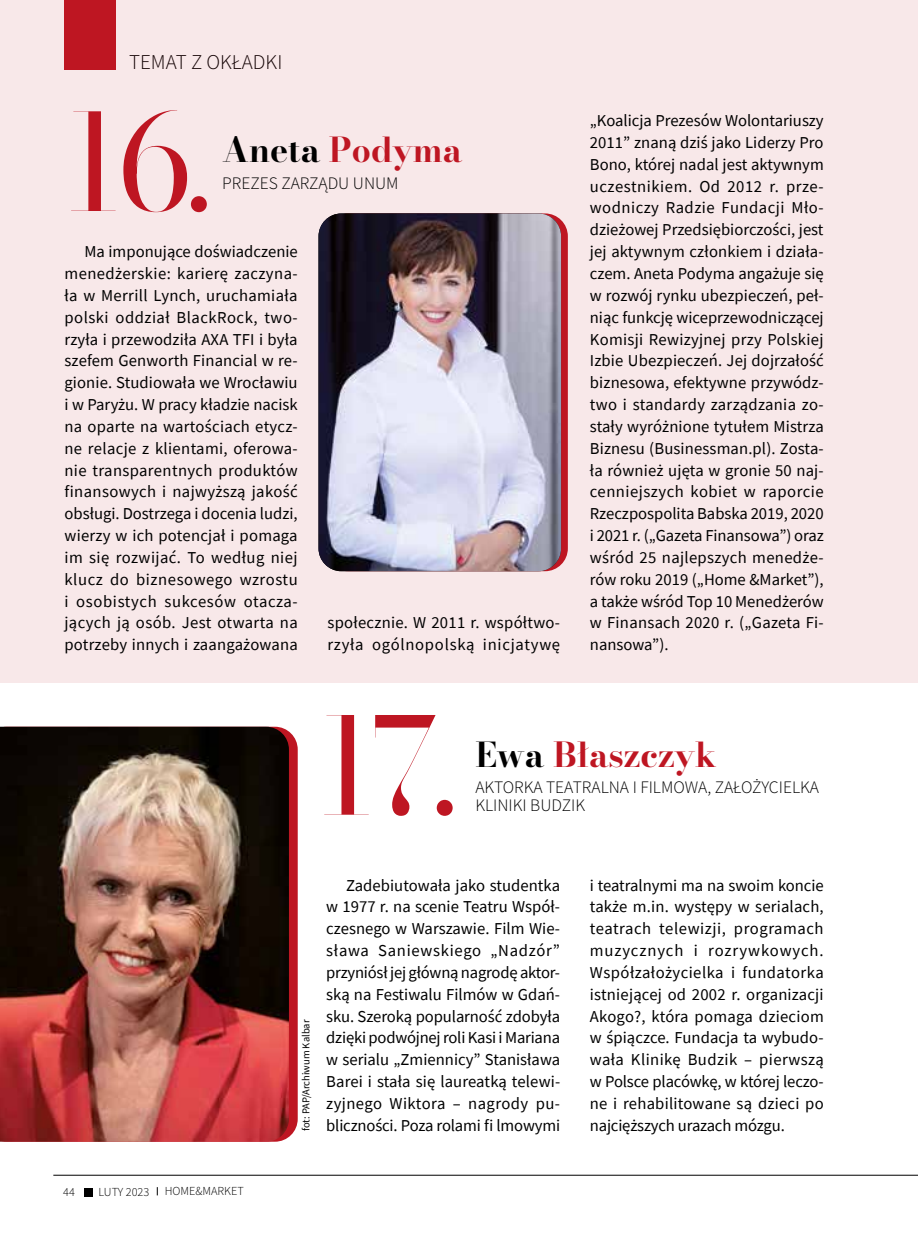
<style>
.page{position:relative;width:918px;height:1241px;background:#fff}
.page>*{position:absolute;margin:0;border:0;box-sizing:border-box;transform-origin:0 0}
.t1{font:132.65px "Bodoni Moda";color:#be1622}
.t2{font:33.95px "Bodoni Moda";color:#be1622}
.t3{font:300 21px "Source Sans Pro";color:#000}
.t4{font:300 17.5px/17.5px "Source Sans Pro";color:#000}
.t5{font:16.62px/21.9px "Source Sans Pro";letter-spacing:.01em;color:#000;text-align:justify}
.t6{font:16.62px/21.9px "Source Sans Pro";letter-spacing:.035em;color:#000}
.t7{font:300 12.25px "Source Sans Pro";color:#000}
.t8{font:10.5px "Source Sans Pro";color:#000}
.s1{color:#000}
</style>
<div class="page">
<hr style="left:53px;top:1174px;width:865px;height:1px;background:#000">
<div style="left:84px;top:1187px;width:9px;height:9px;background:#000"></div>
<div style="left:0;top:0;width:918px;height:682px;background:#f8e8e9"></div>
<div style="left:325px;top:213px;width:243px;height:358px;background:linear-gradient(to bottom,#ba1925,#b91824);border-radius:23px"></div>
<img style="left:318px;top:213px;width:243px;height:358px">
<svg style="left:289px;top:731px;width:9px;height:406px;background:#c1232e"></svg>
<img style="left:0;top:726px;width:289px;height:415px">
<div style="left:64px;top:0;width:51px;height:69px;background:#be1622"></div>
<p class="t3" style="left:129px;top:49px;width:155px">TEMAT Z OKŁADKI</p>
<h1 class="t1" style="left:64px;top:72px;width:149px">16.</h1>
<h2 class="t2" style="left:222px;top:127px;width:242px"><span class="s1">Aneta</span> Podyma</h2>
<p class="t4" style="left:222px;top:174px;width:178px">PREZES ZARZĄDU UNUM</p>
<p class="t5" style="left:64px;top:240px;width:235px;text-indent:20px">Ma imponujące doświadczenie menedżerskie: karierę zaczyna&shy;ła w Merrill Lynch, uruchamiała polski oddział BlackRock, two&shy;rzyła i przewodziła AXA TFI i była szefem Genworth Financial w re&shy;gionie. Studiowała we Wrocławiu i w Paryżu. W pracy kładzie nacisk na oparte na wartościach etycz&shy;ne relacje z klientami, oferowa&shy;nie transparentnych produktów finansowych i najwyższą jakość obsługi. Dostrzega i docenia ludzi, wierzy w ich potencjał i pomaga im się rozwijać. To według niej klucz do biznesowego wzrostu i osobistych sukcesów otacza&shy;jących ją osób. Jest otwarta na potrzeby innych i zaangażowana</p>
<p class="t6" style="left:327px;top:611px;width:234px">społecznie. W 2011 r. współtwo&shy;rzyła ogólnopolską inicjatywę</p>
<p class="t5" style="left:590px;top:109px;width:235px">„Koalicja Prezesów Wolontariuszy 2011” znaną dziś jako Liderzy Pro Bono, której nadal jest aktywnym uczestnikiem. Od 2012 r. prze&shy;wodniczy Radzie Fundacji Mło&shy;dzieżowej Przedsiębiorczości, jest jej aktywnym członkiem i działa&shy;czem. Aneta Podyma angażuje się w rozwój rynku ubezpieczeń, peł&shy;niąc funkcję wiceprzewodniczącej Komisji Rewizyjnej przy Polskiej Izbie Ubezpieczeń. Jej dojrzałość biznesowa, efektywne przywódz&shy;two i standardy zarządzania zo&shy;stały wyróżnione tytułem Mistrza Biznesu (Businessman.pl). Zosta&shy;ła również ujęta w gronie 50 naj&shy;cenniejszych kobiet w raporcie Rzeczpospolita Babska 2019, 2020 i 2021 r. („Gazeta Finansowa”) oraz wśród 25 najlepszych menedże&shy;rów roku 2019 („Home &amp;Market”), a także wśród Top 10 Menedżerów w Finansach 2020 r. („Gazeta Fi&shy;nansowa”).</p>
<p class="t7" style="left:63px;top:1184px;width:13px">44</p>
<p class="t7" style="left:98px;top:1183px;width:52px">LUTY 2023</p>
<p class="t7" style="left:165px;top:1183px;width:81px">HOME&amp;MARKET</p>
<h1 class="t1" style="left:318px;top:675px;width:142px">17.</h1>
<h2 class="t2" style="left:475px;top:731px;width:243px"><span class="s1">Ewa</span> Błaszczyk</h2>
<p class="t4" style="left:475px;top:778px;width:345px">AKTORKA TEATRALNA I FILMOWA, ZAŁOŻYCIELKA<br>KLINIKI BUDZIK</p>
<p class="t8" style="left:299px;top:1131px;width:113px;rotate:-90deg">fot: PAP/Archiwum Kalbar</p>
<p class="t5" style="left:326px;top:873px;width:235px;text-indent:20px">Zadebiutowała jako studentka w 1977 r. na scenie Teatru Współ&shy;czesnego w Warszawie. Film Wie&shy;sława Saniewskiego „Nadzór” przyniósł jej główną nagrodę aktor&shy;ską na Festiwalu Filmów w Gdań&shy;sku. Szeroką popularność zdobyła dzięki podwójnej roli Kasi i Mariana w serialu „Zmiennicy” Stanisława Barei i stała się laureatką telewi&shy;zyjnego Wiktora – nagrody pu&shy;bliczności. Poza rolami fi lmowymi</p>
<p class="t5" style="left:590px;top:873px;width:235px">i teatralnymi ma na swoim koncie także m.in. występy w serialach, teatrach telewizji, programach muzycznych i rozrywkowych.<br>Współzałożycielka i fundatorka istniejącej od 2002 r. organizacji Akogo?, która pomaga dzieciom w śpiączce. Fundacja ta wybudo&shy;wała Klinikę Budzik – pierwszą w Polsce placówkę, w której leczo&shy;ne i rehabilitowane są dzieci po najcięższych urazach mózgu.</p>
</div>
